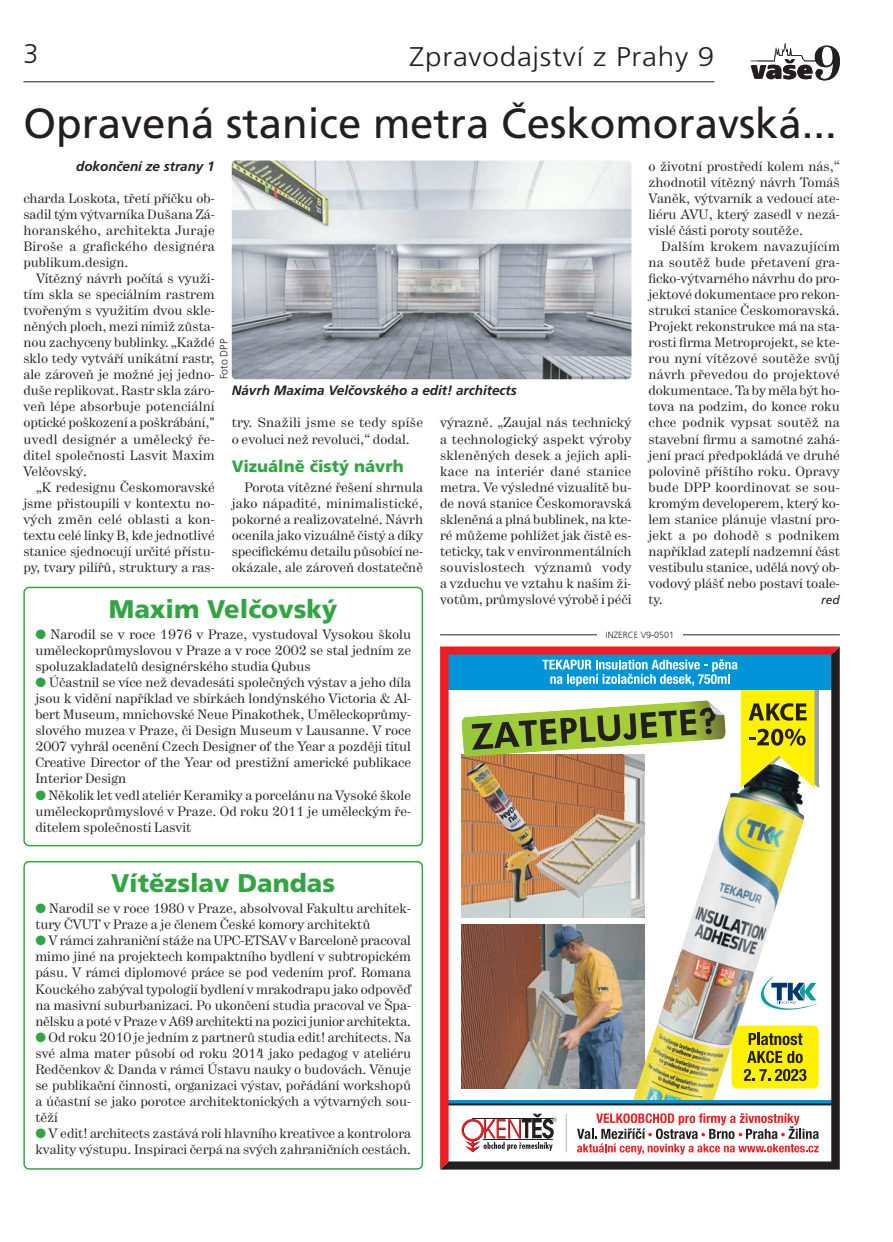
<style>
.page{position:relative;width:893px;height:1242px;background:#fff}
.page>*{position:absolute;margin:0;border:0;box-sizing:border-box;transform-origin:0 0}
.t1{font:42px "Frutiger CE";color:#231f20}
.t2{font:300 27px "Frutiger CE";letter-spacing:.025em;color:#231f20;scale:1.1 1}
.t3{font:300 27px "Frutiger CE";letter-spacing:.025em;color:#231f20}
.t4{font:900 25.5px "Frutiger CE";color:#32a543}
.t5{font:900 16.5px "Frutiger CE";color:#32a543}
.t6{font:13.5px/16px "Hercules";color:#231f20;text-align:justify}
.t7{font:italic 700 13.5px "Frutiger CE";color:#231f20}
.t8{font:italic 12px "Frutiger CE";color:#231f20}
.t9{font:300 10.5px "Frutiger CE";color:#231f20}
.t10{font:300 9px "Frutiger CE";color:#231f20}
.s1{color:#32a543}
</style>
<div class="page">
<svg style="left:750px;top:43px;width:90px;height:37px"></svg>
<hr style="left:23px;top:81px;width:691px;height:1px;background:#231f20">
<hr style="left:440px;top:634px;width:400px;height:1px;background:#231f20">
<div style="left:597px;top:629px;width:85px;height:11px;background:#fff"></div>
<img style="left:440px;top:646px;width:400px;height:523px">
<svg style="left:760px;top:975px;width:59px;height:38px"></svg>
<svg style="left:461px;top:659px;width:354px;height:129px"></svg>
<svg style="left:23px;top:586px;width:400px;height:260px"></svg>
<svg style="left:23px;top:861px;width:400px;height:308px"></svg>
<img style="left:232px;top:160px;width:399px;height:219px;border-radius:4px">
<h2 class="t3" style="left:23px;top:43px;width:17px">3</h2>
<h2 class="t2" style="left:410px;top:46px;width:279px">Zpravodajství z Prahy 9</h2>
<h1 class="t1" style="left:23px;top:106px;width:815px">Opravená stanice metra Českomoravská...</h1>
<p class="t6" style="left:648px;top:159px;width:193px">o životní prostředí kolem nás,“ zhodnotil vítězný návrh Tomáš Vaněk, výtvarník a vedoucí ate&shy;liéru AVU, který zasedl v nezá&shy;vislé části poroty soutěže.</p>
<p class="t6" style="left:648px;top:239px;width:193px;text-indent:13px">Dalším krokem navazujícím na soutěž bude přetavení gra&shy;ficko-výtvarného návrhu do pro&shy;jektové dokumentace pro rekon&shy;strukci stanice Českomoravská.<br>Projekt rekonstrukce má na sta&shy;rosti firma Metroprojekt, se kte&shy;rou nyní vítězové soutěže svůj návrh převedou do projektové dokumentace. Ta by měla být ho&shy;tova na podzim, do konce roku chce podnik vypsat soutěž na sta vební firmu a samotné zahá&shy;jení prací předpokládá ve druhé polovině příštího roku. Opravy bude DPP koordinovat se sou&shy;kromým developerem, který ko&shy;lem stanice plánuje vlastní pro&shy;jekt a po dohodě s podnikem na příklad zateplí nadzemní část vestibulu stanice, udělá nový ob&shy;vodový plášť nebo postaví toale - ty.</p>
<p class="t7" style="left:76px;top:160px;width:140px">dokončení ze strany 1</p>
<p class="t6" style="left:23px;top:191px;width:193px">charda Loskota, třetí příčku ob&shy;sadil tým výtvarníka Dušana Zá&shy;horanského, architekta Juraje Biroše a grafického designéra pub likum.design.</p>
<p class="t6" style="left:23px;top:271px;width:193px;text-indent:13px">Vítězný návrh počítá s využi&shy;tím skla se speciálním rastrem tvořeným s využitím dvou skle&shy;něných ploch, mezi nimiž zůsta&shy;nou zachyceny bublinky. „Každé sklo tedy vytváří unikátní rastr, ale zároveň je možné jej jedno&shy;duše replikovat. Rastr skla záro&shy;veň lépe absorbuje potenciální optické poškození a poškrábání," uvedl designér a umělecký ře - ditel společnosti Lasvit Maxim Velčov ský.</p>
<p class="t6" style="left:23px;top:480px;width:193px;text-indent:13px">„K redesignu Českomoravské jsme přistoupili v kontextu no&shy;vých změn celé oblasti a kon&shy;textu celé linky B, kde jednotlivé stanice sjednocují určité přístu - py, tvary pilířů, struktury a ras -</p>
<p class="t9" style="left:220px;top:379px;width:42px;rotate:-90deg">Foto DPP</p>
<p class="t7" style="left:232px;top:385px;width:286px">Návrh Maxima Velčovského a edit! architects</p>
<p class="t6" style="left:232px;top:416px;width:193px">try. Snažili jsme se tedy spíše o evoluci než revoluci,“ dodal.</p>
<p class="t5" style="left:232px;top:459px;width:173px">Vizuálně čistý návrh</p>
<p class="t6" style="left:232px;top:480px;width:193px;text-indent:13px">Porota vítězné řešení shrnula jako nápadité, minimalistické, pokorné a realizovatelné. Návrh ocenila jako vizuálně čistý a díky specifickému detailu působící ne&shy;okázale, ale zároveň dostatečně</p>
<p class="t6" style="left:440px;top:416px;width:193px">výrazně. „Zaujal nás technický a technologický aspekt výroby skleněných desek a jejich apli&shy;kace na interiér dané stanice metra. Ve výsledné vizualitě bu - de nová stanice Českomoravská skleněná a plná bublinek, na kte - ré můžeme pohlížet jak čistě es&shy;teticky, tak v environmentálních souvislostech významů vody a vzdu chu ve vztahu k našim ži&shy;votům, průmyslové výrobě i péči</p>
<p class="t8" style="left:821px;top:595px;width:20px">red</p>
<h3 class="t4" style="left:109px;top:598px;width:230px">Maxim Velčovský</h3>
<p class="t6" style="left:35px;top:627px;width:377px"><span class="s1">●</span> Narodil se v roce 1976 v Praze, vystudoval Vysokou školu uměleckoprůmyslovou v Praze a v roce 2002 se stal jedním ze spoluzakladatelů designérského studia Qubus</p>
<p class="t6" style="left:35px;top:675px;width:377px"><span class="s1">●</span> Účastnil se více než devadesáti společných výstav a jeho díla jsou k vidění například ve sbírkách londýnského Victoria &amp; Al&shy;bert Museum, mnichovské Neue Pinakothek, Uměleckoprůmy&shy;slového muzea v Praze, či Design Museum v Lausanne. V roce 2007 vyhrál ocenění Czech Designer of the Year a později titul Creative Director of the Year od prestižní americké publikace Interior Design</p>
<p class="t6" style="left:35px;top:788px;width:377px"><span class="s1">●</span> Několik let vedl ateliér Keramiky a porcelánu na Vysoké škole uměleckoprůmyslové v Praze. Od roku 2011 je uměleckým ře&shy;ditelem společnosti Lasvit</p>
<h3 class="t4" style="left:111px;top:872px;width:225px">Vítězslav Dandas</h3>
<p class="t6" style="left:35px;top:901px;width:377px"><span class="s1">●</span> Narodil se v roce 1980 v Praze, absolvoval Fakultu architek&shy;tury ČVUT v Praze a je členem České komory architektů</p>
<p class="t6" style="left:35px;top:933px;width:377px"><span class="s1">●</span> V rámci zahraniční stáže na UPC-ETSAV v Barceloně pracoval mimo jiné na projektech kompaktního bydlení v subtropickém pásu. V rámci diplomové práce se pod vedením prof. Romana Kouckého zabýval typologií bydlení v mrakodrapu jako odpověď na masivní suburbanizaci. Po ukončení studia pracoval ve Špa&shy;nělsku a poté v Praze v A69 architekti na pozici junior architekta.</p>
<p class="t6" style="left:35px;top:1030px;width:377px"><span class="s1">●</span> Od roku 2010 je jedním z partnerů studia edit! architects. Na své alma mater působí od roku 2014 jako pedagog v ateliéru Redčenkov &amp; Danda v rámci Ústavu nauky o budovách. Věnuje se publikační činnosti, organizaci výstav, pořádání workshopů a účastní se jako porotce architektonických a výtvarných sou&shy;těží</p>
<p class="t6" style="left:35px;top:1126px;width:377px"><span class="s1">●</span> V edit! architects zastává roli hlavního kreativce a kontrolora kvality výstupu. Inspiraci čerpá na svých zahraničních cestách.</p>
<p class="t10" style="left:606px;top:631px;width:70px">INZERCE V9-0501</p>
</div>
